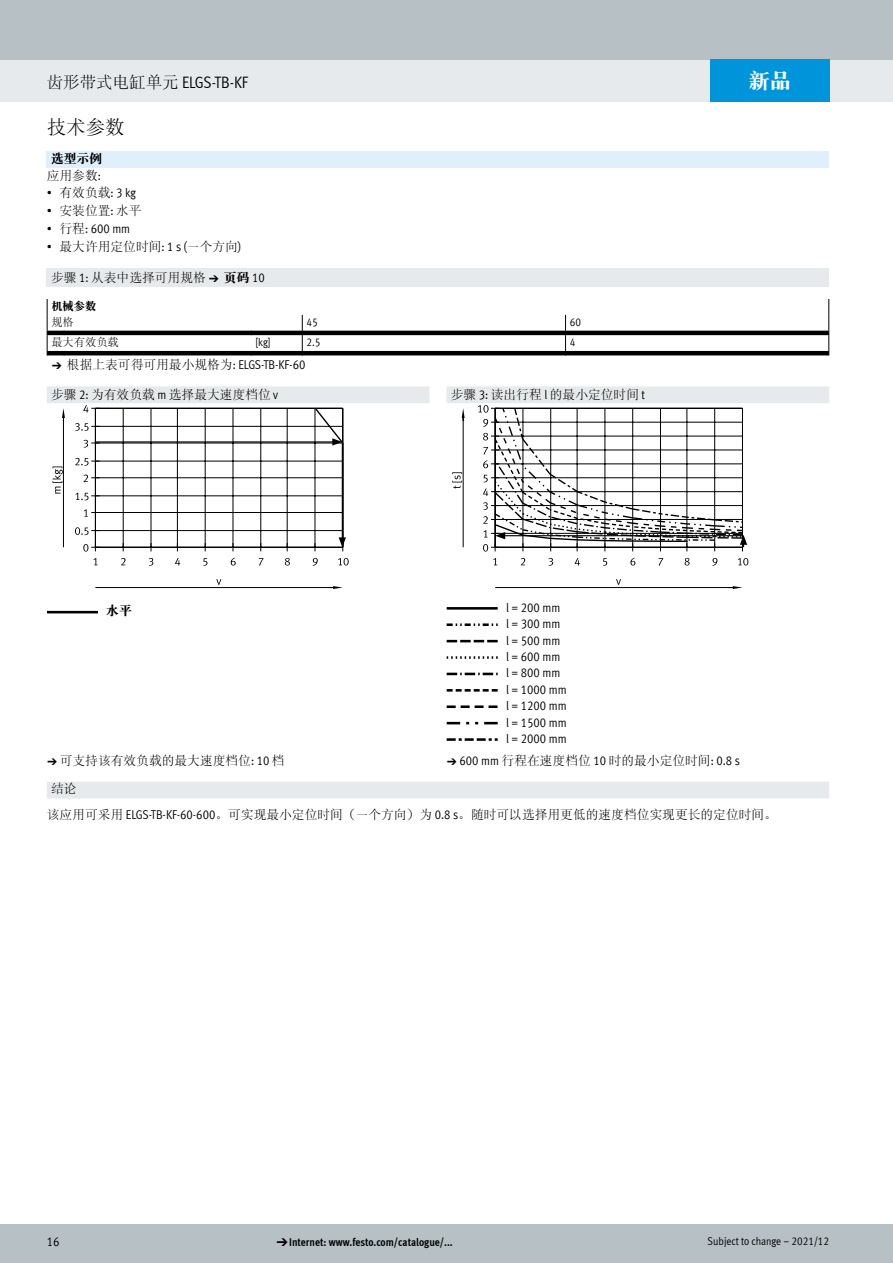
<style>
.page{position:relative;width:893px;height:1263px;background:#fff}
.page>*{position:absolute;margin:0;border:0;box-sizing:border-box;transform-origin:0 0}
.t1{font:21px "DF Song GB W9";color:#fff}
.t2{font:19.5px "DF Song GB W3";color:#000}
.t3{font:16.5px "Meta Cond LF";color:#000}
.t4{font:12.75px/25.8px "DF Song GB W3";color:#000}
.t5{font:12.75px/16.4px "Meta Cond LF";color:#000}
.t6{font:12.75px "DF Song GB W9";color:#000}
.t7{font:700 11.25px "Meta Cond LF";color:#000}
.t8{font:11.25px "Meta Cond LF";color:#000}
.t9{font:11.25px "DF Song GB W3";color:#000}
.t10{font:11.25px "DF Song GB W9";color:#000}
.s1{font-family:"DF Song GB W3"}
.s2{font-family:"Meta Cond LF"}
.s3{font-family:"Meto Pict 182"}
.s4{font-family:"DF Song GB W9"}
.s5{font-family:"Meto Pict 182";font-weight:400}
</style>
<div class="page">
<div style="left:0;top:1225px;width:893px;height:38px;background:#b6c0c5"></div>
<div style="left:0;top:60px;width:893px;height:42px;background:#e7eaec"></div>
<div style="left:0;top:0;width:893px;height:60px;background:#b6c0c5"></div>
<div style="left:47px;top:151px;width:782px;height:17px;background:#dff0fc"></div>
<div style="left:47px;top:268px;width:782px;height:18px;background:#e7eaec"></div>
<svg style="left:47px;top:299px;width:782px;height:56px"></svg>
<svg style="left:216px;top:579px;width:5px;height:6px"></svg>
<hr style="left:95px;top:587px;width:238px;height:1px;background:#000">
<svg style="left:329px;top:586px;width:14px;height:3px"></svg>
<svg style="left:93px;top:558px;width:4px;height:7px"></svg>
<svg style="left:121px;top:558px;width:4px;height:7px"></svg>
<svg style="left:149px;top:558px;width:4px;height:8px"></svg>
<svg style="left:175px;top:558px;width:5px;height:8px"></svg>
<svg style="left:203px;top:558px;width:4px;height:8px"></svg>
<svg style="left:231px;top:558px;width:5px;height:7px"></svg>
<svg style="left:259px;top:558px;width:5px;height:8px"></svg>
<svg style="left:285px;top:558px;width:5px;height:7px"></svg>
<svg style="left:313px;top:558px;width:5px;height:8px"></svg>
<svg style="left:338px;top:558px;width:11px;height:7px"></svg>
<svg style="left:616px;top:579px;width:5px;height:6px"></svg>
<hr style="left:495px;top:587px;width:238px;height:1px;background:#000">
<svg style="left:729px;top:586px;width:13px;height:3px"></svg>
<svg style="left:493px;top:558px;width:4px;height:7px"></svg>
<svg style="left:521px;top:558px;width:4px;height:7px"></svg>
<svg style="left:548px;top:558px;width:5px;height:8px"></svg>
<svg style="left:575px;top:558px;width:5px;height:8px"></svg>
<svg style="left:603px;top:558px;width:4px;height:8px"></svg>
<svg style="left:630px;top:558px;width:5px;height:7px"></svg>
<svg style="left:658px;top:558px;width:5px;height:8px"></svg>
<svg style="left:685px;top:558px;width:5px;height:7px"></svg>
<svg style="left:712px;top:558px;width:5px;height:8px"></svg>
<svg style="left:738px;top:558px;width:10px;height:7px"></svg>
<svg style="left:47px;top:386px;width:782px;height:166px"></svg>
<hr style="left:47px;top:611px;width:51px;height:2px;background:#000">
<hr style="left:447px;top:607px;width:51px;height:3px;background:#000">
<svg style="left:447px;top:623px;width:51px;height:3px"></svg>
<svg style="left:447px;top:640px;width:51px;height:2px"></svg>
<svg style="left:447px;top:656px;width:51px;height:3px"></svg>
<svg style="left:447px;top:673px;width:51px;height:2px"></svg>
<svg style="left:447px;top:689px;width:51px;height:3px"></svg>
<svg style="left:447px;top:705px;width:51px;height:3px"></svg>
<svg style="left:447px;top:722px;width:51px;height:2px"></svg>
<svg style="left:447px;top:738px;width:51px;height:3px"></svg>
<div style="left:47px;top:782px;width:782px;height:16px;background:#e7eaec"></div>
<div style="left:710px;top:60px;width:119px;height:42px;background:#0095db"></div>
<p class="t3" style="left:47px;top:72px;width:203px"><span class="s1">齿形带式电缸单元</span> ELGS-TB-KF</p>
<h2 class="t2" style="left:47px;top:117px;width:79px">技术参数</h2>
<p class="t6" style="left:51px;top:152px;width:52px">选型示例</p>
<p class="t4" style="left:47px;top:163px;width:56px">应用参数<span class="s2">:</span></p>
<p class="t5" style="left:47px;top:184px;width:91px">• <span class="s1">有效负载</span>: 3 kg</p>
<p class="t4" style="left:47px;top:197px;width:96px"><span class="s2">•</span> 安装位置<span class="s2">:</span> 水平</p>
<p class="t5" style="left:47px;top:220px;width:85px">• <span class="s1">行程</span>: 600 mm</p>
<p class="t4" style="left:47px;top:233px;width:196px"><span class="s2">•</span> 最大许用定位时间<span class="s2">: 1 s (</span>一个方向<span class="s2">)</span></p>
<p class="t4" style="left:51px;top:264px;width:215px">步骤 <span class="s2">1:</span> 从表中选择可用规格 <span class="s3">a</span> <span class="s4">页码</span> <span class="s2">10</span></p>
<p class="t10" style="left:51px;top:300px;width:46px">机械参数</p>
<p class="t9" style="left:51px;top:316px;width:24px">规格</p>
<p class="t8" style="left:307px;top:316px;width:13px">45</p>
<p class="t8" style="left:570px;top:316px;width:13px">60</p>
<p class="t9" style="left:51px;top:335px;width:69px">最大有效负载</p>
<p class="t8" style="left:255px;top:335px;width:17px">[kg]</p>
<p class="t8" style="left:307px;top:335px;width:15px">2.5</p>
<p class="t8" style="left:570px;top:335px;width:7px">4</p>
<p class="t5" style="left:51px;top:356px;width:256px"><span class="s3">a</span> <span class="s1">根据上表可得可用最小规格为</span>: ELGS-TB-KF-60</p>
<p class="t4" style="left:51px;top:381px;width:229px">步骤 <span class="s2">2:</span> 为有效负载 <span class="s2">m</span> 选择最大速度档位 <span class="s2">v</span></p>
<p class="t4" style="left:451px;top:381px;width:196px">步骤 <span class="s2">3:</span> 读出行程 <span class="s2">l</span> 的最小定位时间 <span class="s2">t</span></p>
<h1 class="t1" style="left:749px;top:69px;width:43px">新品</h1>
<p class="t6" style="left:106px;top:604px;width:27px">水平</p>
<p class="t5" style="left:506px;top:599px;width:62px">l = 200 mm<br>l = 300 mm<br>l = 500 mm<br>l = 600 mm<br>l = 800 mm<br>l = 1000 mm l = 1200 mm l = 1500 mm l = 2000 mm</p>
<p class="t4" style="left:47px;top:747px;width:239px"><span class="s3">a</span>可支持该有效负载的最大速度档位<span class="s2">: 10</span> 档</p>
<p class="t4" style="left:446px;top:747px;width:295px"><span class="s3">a</span><span class="s2">600 mm</span> 行程在速度档位 <span class="s2">10</span> 时的最小定位时间<span class="s2">: 0.8 s</span></p>
<p class="t4" style="left:47px;top:776px;width:732px;text-indent:4px">结论<br>该应用可采用 <span class="s2">ELGS-TB-KF-60-600</span>。可实现最小定位时间（一个方向）为 <span class="s2">0.8 s</span>。随时可以选择用更低的速度档位实现更长的定位时间。</p>
<p class="t5" style="left:47px;top:1233px;width:14px">16</p>
<p class="t7" style="left:276px;top:1235px;width:178px"><span class="s5">d</span>Internet: www.festo.com/catalogue/...</p>
<p class="t8" style="left:708px;top:1234px;width:123px">Subject to change – 2021/12</p>
</div>
